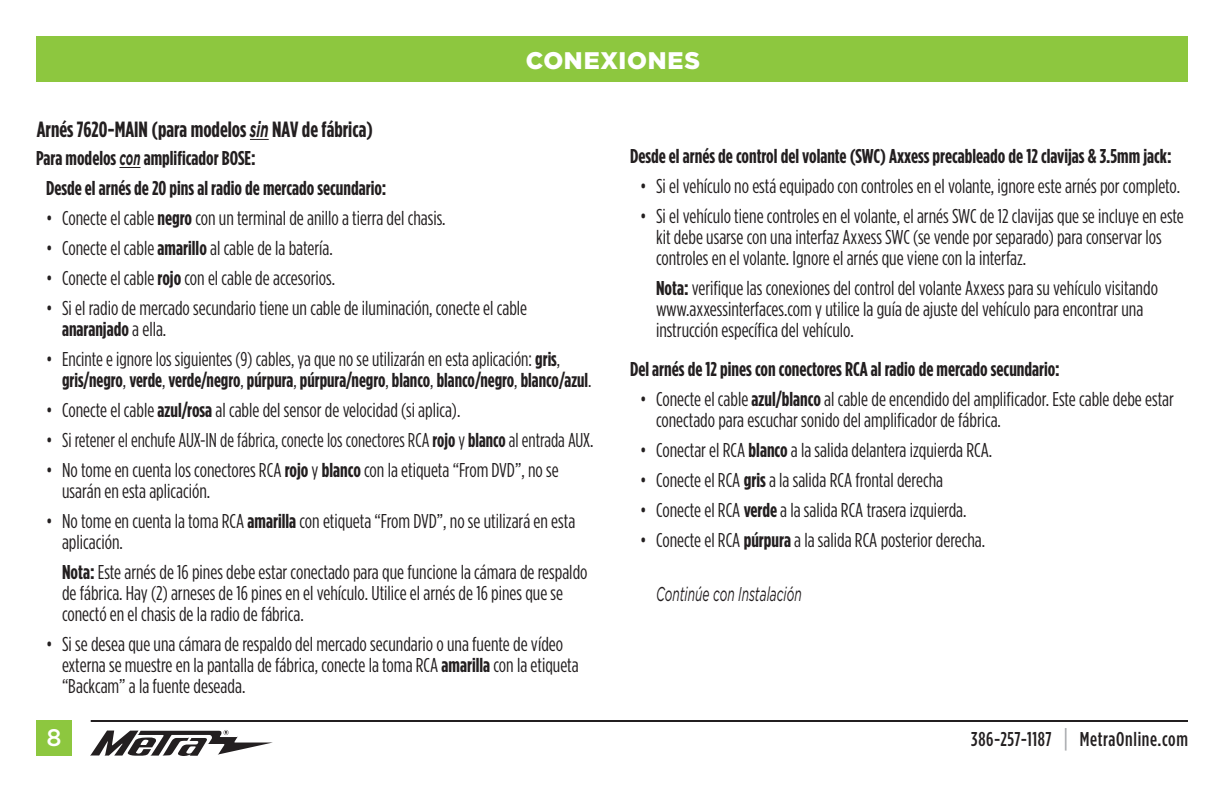
<style>
.page{position:relative;width:1224px;height:792px;background:#fff}
.page>*{position:absolute;margin:0;border:0;box-sizing:border-box;transform-origin:0 0}
.t1{font:900 24px "Gotham";letter-spacing:.03em;color:#fff}
.t2{font:500 24px "Gotham";color:#fff}
.t3{font:700 22px "Gotham Condensed";color:#231f20}
.t4{font:20px/21px "Gotham Condensed";color:#231f20}
.t5{font:700 20px/30px "Gotham Condensed";color:#231f20}
.t6{font:500 20px "Gotham Condensed";letter-spacing:.03em;color:#231f20}
.t7{font:italic 20px "Gotham";color:#231f20;scale:.6 1}
.s1{font-family:"Gotham";font-style:italic}
.s2{font-weight:700}
.s3{font-size:26px;color:#a7a9ac}
</style>
<div class="page">
<svg style="left:90px;top:730px;width:183px;height:26px"></svg>
<hr style="left:91px;top:720px;width:1097px;height:2px;background:#231f20">
<div style="left:36px;top:720px;width:36px;height:36px;background:#8dc73f"></div>
<div style="left:36px;top:36px;width:1152px;height:45px;background:#8dc73f"></div>
<svg style="left:119px;top:167px;width:22px;height:1px"></svg>
<svg style="left:250px;top:139px;width:19px;height:1px"></svg>
<p class="t3" style="left:37px;top:116px;width:338px">Arnés 7620-MAIN (para modelos <span class="s1">sin</span> NAV de fábrica)</p>
<p class="t1" style="left:526px;top:46px;width:176px">CONEXIONES</p>
<p class="t5" style="left:46px;top:142px;width:342px;text-indent:-10px">Para modelos <span class="s1">con</span> amplificador BOSE:<br>Desde el arnés de 20 pins al radio de mercado secundario:</p>
<p class="t4" style="left:46px;top:207px;width:401px">• Conecte el cable <span class="s2">negro</span> con un terminal de anillo a tierra del chasis.</p>
<p class="t4" style="left:46px;top:237px;width:288px">• Conecte el cable <span class="s2">amarillo</span> al cable de la batería.</p>
<p class="t4" style="left:46px;top:267px;width:291px">• Conecte el cable <span class="s2">rojo</span> con el cable de accesorios.</p>
<p class="t4" style="left:62px;top:297px;width:467px;text-indent:-16px">• Si el radio de mercado secundario tiene un cable de iluminación, conecte el cable <span class="s2">anaranjado</span> a ella.</p>
<p class="t4" style="left:62px;top:348px;width:531px;text-indent:-16px">• Encinte e ignore los siguientes (9) cables, ya que no se utilizarán en esta aplicación: <span class="s2">gris</span>, <span class="s2">gris/negro</span>, <span class="s2">verde</span>, <span class="s2">verde/negro</span>, <span class="s2">púrpura</span>, <span class="s2">púrpura/negro</span>, <span class="s2">blanco</span>, <span class="s2">blanco/negro</span>, <span class="s2">blanco/azul</span>.</p>
<p class="t4" style="left:46px;top:399px;width:416px">• Conecte el cable <span class="s2">azul/rosa</span> al cable del sensor de velocidad (si aplica).</p>
<p class="t4" style="left:46px;top:429px;width:549px">• Si retener el enchufe AUX-IN de fábrica, conecte los conectores RCA <span class="s2">rojo</span> y <span class="s2">blanco</span> al entrada AUX.</p>
<p class="t4" style="left:62px;top:459px;width:498px;text-indent:-16px">• No tome en cuenta los conectores RCA <span class="s2">rojo</span> y <span class="s2">blanco</span> con la etiqueta “From DVD”, no se usarán en esta aplicación.</p>
<p class="t4" style="left:62px;top:510px;width:515px;text-indent:-16px">• No tome en cuenta la toma RCA <span class="s2">amarilla</span> con etiqueta “From DVD”, no se utilizará en esta aplicación.</p>
<p class="t4" style="left:62px;top:561px;width:527px"><span class="s2">Nota:</span> Este arnés de 16 pines debe estar conectado para que funcione la cámara de respaldo de fábrica. Hay (2) arneses de 16 pines en el vehículo. Utilice el arnés de 16 pines que se conectó en el chasis de la radio de fábrica.</p>
<p class="t4" style="left:62px;top:633px;width:518px;text-indent:-16px">• Si se desea que una cámara de respaldo del mercado secundario o una fuente de vídeo externa se muestre en la pantalla de fábrica, conecte la toma RCA <span class="s2">amarilla</span> con la etiqueta “Backcam” a la fuente deseada.</p>
<p class="t5" style="left:630px;top:141px;width:543px">Desde el arnés de control del volante (SWC) Axxess precableado de 12 clavijas &amp; 3.5mm jack:</p>
<p class="t4" style="left:640px;top:176px;width:542px">• Si el vehículo no está equipado con controles en el volante, ignore este arnés por completo.</p>
<p class="t4" style="left:656px;top:206px;width:529px;text-indent:-16px">• Si el vehículo tiene controles en el volante, el arnés SWC de 12 clavijas que se incluye en este kit debe usarse con una interfaz Axxess SWC (se vende por separado) para conservar los controles en el volante. Ignore el arnés que viene con la interfaz.</p>
<p class="t4" style="left:656px;top:278px;width:504px"><span class="s2">Nota:</span> verifique las conexiones del control del volante Axxess para su vehículo visitando www.axxessinterfaces.com y utilice la guía de ajuste del vehículo para encontrar una instrucción específica del vehículo.</p>
<p class="t5" style="left:630px;top:354px;width:431px">Del arnés de 12 pines con conectores RCA al radio de mercado secundario:</p>
<p class="t4" style="left:656px;top:389px;width:519px;text-indent:-16px">• Conecte el cable <span class="s2">azul/blanco</span> al cable de encendido del amplificador. Este cable debe estar conectado para escuchar sonido del amplificador de fábrica.</p>
<p class="t4" style="left:640px;top:440px;width:354px">• Conectar el RCA <span class="s2">blanco</span> a la salida delantera izquierda RCA.</p>
<p class="t4" style="left:640px;top:470px;width:305px">• Conecte el RCA <span class="s2">gris</span> a la salida RCA frontal derecha</p>
<p class="t4" style="left:640px;top:500px;width:328px">• Conecte el RCA <span class="s2">verde</span> a la salida RCA trasera izquierda.</p>
<p class="t4" style="left:640px;top:530px;width:347px">• Conecte el RCA <span class="s2">púrpura</span> a la salida RCA posterior derecha.</p>
<p class="t7" style="left:656px;top:583px;width:244px">Continúe con Instalación</p>
<p class="t2" style="left:46px;top:724px;width:17px">8</p>
<p class="t6" style="left:971px;top:728px;width:218px">386-257-1187 <span class="s3">|</span> MetraOnline.com</p>
</div>
